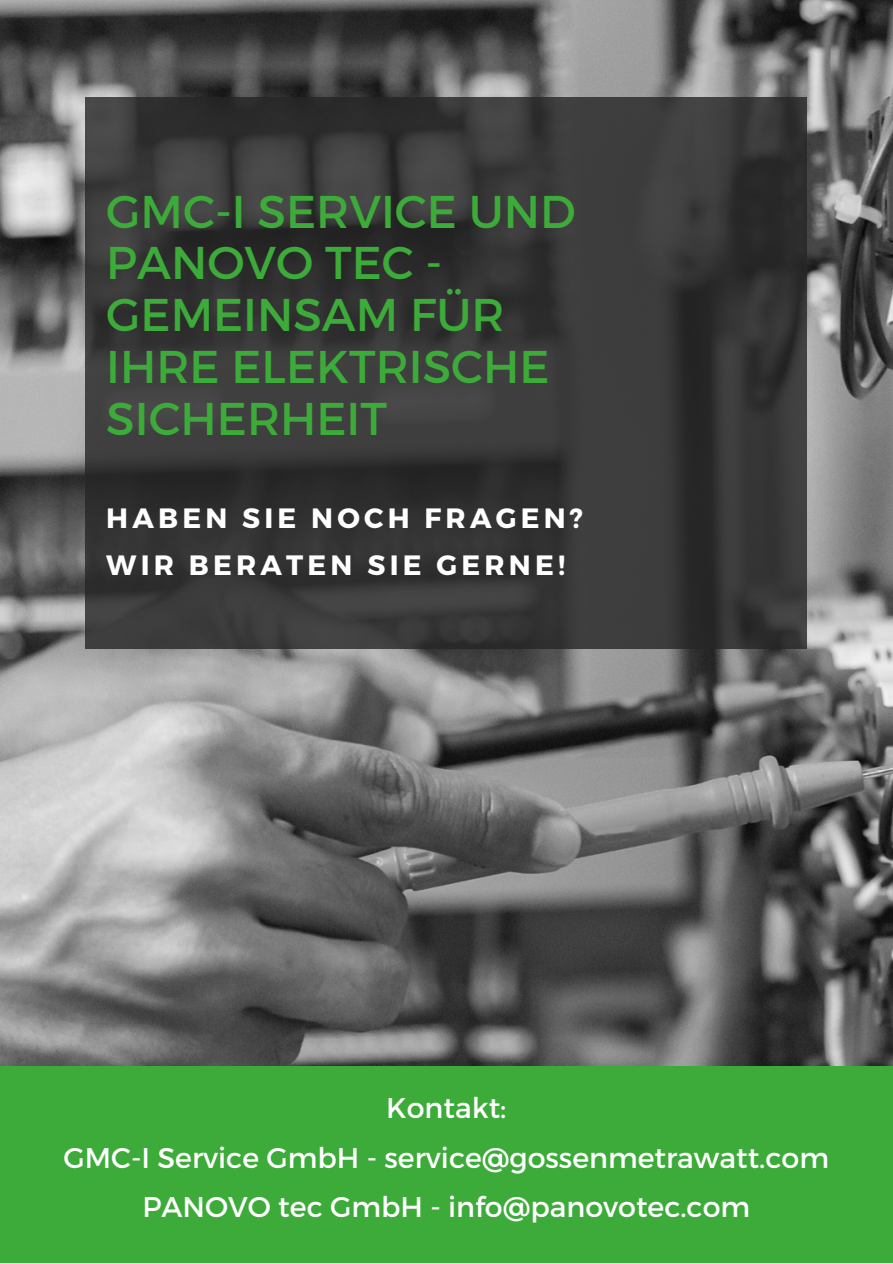
<style>
.page{position:relative;width:893px;height:1264px;background:#fff}
.page>*{position:absolute;margin:0;border:0;box-sizing:border-box;transform-origin:0 0}
.t1{font:45.9px/51.8px "Montserrat";color:#3dab3a}
.t2{font:28.5px "Montserrat";color:#fff}
.t3{font:700 27.9px "Montserrat";letter-spacing:.15em;color:#fff}
</style>
<div class="page">
<img style="left:0;top:0;width:892px;height:1066px">
<div style="left:0;top:1066px;width:892px;height:196px;background:#3dab3a"></div>
<svg style="left:85px;top:98px;width:722px;height:550px;background:#363636"></svg>
<p class="t1" style="left:106px;top:183px;width:471px">GMC-I SERVICE UND<br>PANOVO TEC -<br>GEMEINSAM FÜR<br>IHRE ELEKTRISCHE<br>SICHERHEIT</p>
<p class="t3" style="left:106px;top:499px;width:478px">HABEN SIE NOCH FRAGEN?</p>
<p class="t3" style="left:106px;top:547px;width:460px">WIR BERATEN SIE GERNE!</p>
<p class="t2" style="left:386px;top:1089px;width:121px">Kontakt:</p>
<p class="t2" style="left:64px;top:1138px;width:767px">GMC-I Service GmbH - service@gossenmetrawatt.com</p>
<p class="t2" style="left:142px;top:1188px;width:609px">PANOVO tec GmbH - info@panovotec.com</p>
</div>
